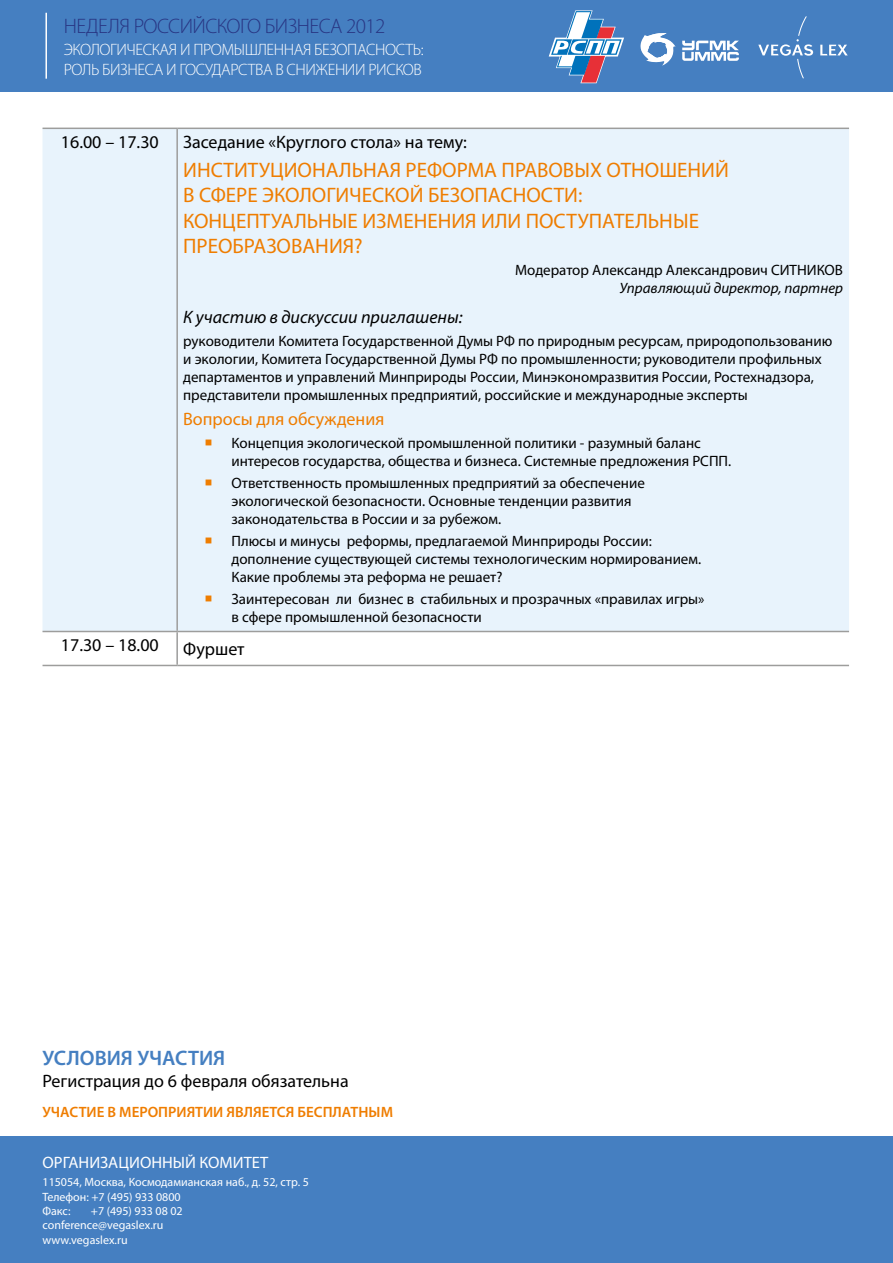
<style>
.page{position:relative;width:893px;height:1263px;background:#fff}
.page>*{position:absolute;margin:0;border:0;box-sizing:border-box;transform-origin:0 0}
.t1{font:21px/25.2px "Myriad Pro";color:#ef7d00}
.t2{font:300 21px "Myriad Pro";letter-spacing:-.025em;color:#283583}
.t3{font:600 21px "Myriad Pro";color:#457fc1}
.t4{font:18px "Myriad Pro";color:#000}
.t5{font:italic 18px "Myriad Pro";color:#000}
.t6{font:18px "Myriad Pro";color:#ef7d00}
.t7{font:300 16.5px/19.8px "Myriad Pro";letter-spacing:-.025em;color:#fff}
.t8{font:16.5px "Myriad Pro";color:#fff}
.t9{font:15px/18px "Myriad Pro";color:#000}
.t10{font:600 15px "Myriad Pro";color:#ef7d00}
.t11{font:italic 15px "Myriad Pro";color:#000}
.t12{font:12px/14.4px "Myriad Pro";color:#fff}
</style>
<div class="page">
<div style="left:0;top:0;width:893px;height:91px;background:#457fc1"></div>
<hr style="left:45px;top:13px;width:2px;height:66px;background:#fff">
<div style="left:0;top:1136px;width:893px;height:127px;background:#457fc1"></div>
<svg style="left:820px;top:45px;width:28px;height:10px"></svg>
<svg style="left:758px;top:16px;width:55px;height:62px"></svg>
<svg style="left:640px;top:33px;width:35px;height:33px"></svg>
<svg style="left:682px;top:41px;width:57px;height:20px"></svg>
<svg style="left:548px;top:10px;width:76px;height:74px"></svg>
<div style="left:43px;top:129px;width:806px;height:502px;background:#e8f3fc"></div>
<hr style="left:43px;top:128px;width:134px;height:1px;background:#9d9d9c">
<hr style="left:177px;top:128px;width:672px;height:1px;background:#9d9d9c">
<hr style="left:176px;top:129px;width:2px;height:502px;background:#9d9d9c">
<hr style="left:43px;top:631px;width:134px;height:1px;background:#9d9d9c">
<hr style="left:177px;top:631px;width:672px;height:1px;background:#9d9d9c">
<hr style="left:176px;top:632px;width:2px;height:33px;background:#9d9d9c">
<hr style="left:43px;top:665px;width:134px;height:1px;background:#9d9d9c">
<hr style="left:177px;top:665px;width:672px;height:1px;background:#9d9d9c">
<svg style="left:206px;top:439px;width:5px;height:6px"></svg>
<svg style="left:206px;top:479px;width:5px;height:6px"></svg>
<svg style="left:206px;top:538px;width:5px;height:6px"></svg>
<svg style="left:206px;top:596px;width:5px;height:6px"></svg>
<h1 class="t2" style="left:64px;top:15px;width:323px">НЕДЕЛЯ РОССИЙСКОГО БИЗНЕСА 2012</h1>
<p class="t7" style="left:64px;top:40px;width:361px">ЭКОЛОГИЧЕСКАЯ И ПРОМЫШЛЕННАЯ БЕЗОПАСНОСТЬ:<br>РОЛЬ БИЗНЕСА И ГОСУДАРСТВА В СНИЖЕНИИ РИСКОВ</p>
<p class="t4" style="left:61px;top:131px;width:99px">16.00 – 17.30</p>
<p class="t4" style="left:183px;top:131px;width:285px">Заседание «Круглого стола» на тему:</p>
<h1 class="t1" style="left:183px;top:157px;width:547px">ИНСТИТУЦИОНАЛЬНАЯ РЕФОРМА ПРАВОВЫХ ОТНОШЕНИЙ В СФЕРЕ ЭКОЛОГИЧЕСКОЙ БЕЗОПАСНОСТИ:<br>КОНЦЕПТУАЛЬНЫЕ ИЗМЕНЕНИЯ ИЛИ ПОСТУПАТЕЛЬНЫЕ ПРЕОБРАЗОВАНИЯ?</h1>
<p class="t9" style="left:515px;top:261px;width:329px">Модератор Александр Александрович СИТНИКОВ</p>
<p class="t11" style="left:619px;top:279px;width:225px">Управляющий директор, партнер</p>
<p class="t5" style="left:183px;top:306px;width:281px">К участию в дискуссии приглашены:</p>
<p class="t9" style="left:183px;top:331px;width:651px">руководители Комитета Государственной Думы РФ по природным ресурсам, природопользованию и экологии, Комитета Государственной Думы РФ по промышленности; руководители профильных департаментов и управлений Минприроды России, Минэкономразвития России, Ростехнадзора, представители промышленных предприятий, российские и международные эксперты</p>
<p class="t6" style="left:183px;top:408px;width:203px">Вопросы для обсуждения</p>
<p class="t9" style="left:231px;top:433px;width:501px">Концепция экологической промышленной политики - разумный баланс интересов государства, общества и бизнеса. Системные предложения РСПП.</p>
<p class="t9" style="left:231px;top:474px;width:415px">Ответственность промышленных предприятий за обеспечение экологической безопасности. Основные тенденции развития законодательства в России и за рубежом.</p>
<p class="t9" style="left:231px;top:532px;width:471px">Плюсы и минусы реформы, предлагаемой Минприроды России: дополнение существующей системы технологическим нормированием.<br>Какие проблемы эта реформа не решает?</p>
<p class="t9" style="left:231px;top:590px;width:475px">Заинтересован ли бизнес в стабильных и прозрачных «правилах игры» в сфере промышленной безопасности</p>
<p class="t4" style="left:61px;top:634px;width:99px">17.30 – 18.00</p>
<p class="t4" style="left:183px;top:638px;width:63px">Фуршет</p>
<h1 class="t3" style="left:43px;top:1045px;width:184px">УСЛОВИЯ УЧАСТИЯ</h1>
<p class="t4" style="left:43px;top:1070px;width:308px">Регистрация до 6 февраля обязательна</p>
<p class="t10" style="left:43px;top:1103px;width:352px">УЧАСТИЕ В МЕРОПРИЯТИИ ЯВЛЯЕТСЯ БЕСПЛАТНЫМ</p>
<p class="t8" style="left:43px;top:1152px;width:227px">ОРГАНИЗАЦИОННЫЙ КОМИТЕТ</p>
<p class="t12" style="left:43px;top:1175px;width:268px">115054, Москва, Космодамианская наб., д. 52, стр. 5<br>Телефон: +7 (495) 933 0800<br>Факс:</p>
<p class="t12" style="left:43px;top:1203px;width:142px;text-indent:48px">+7 (495) 933 08 02 conference@vegaslex.ru www.vegaslex.ru</p>
</div>
